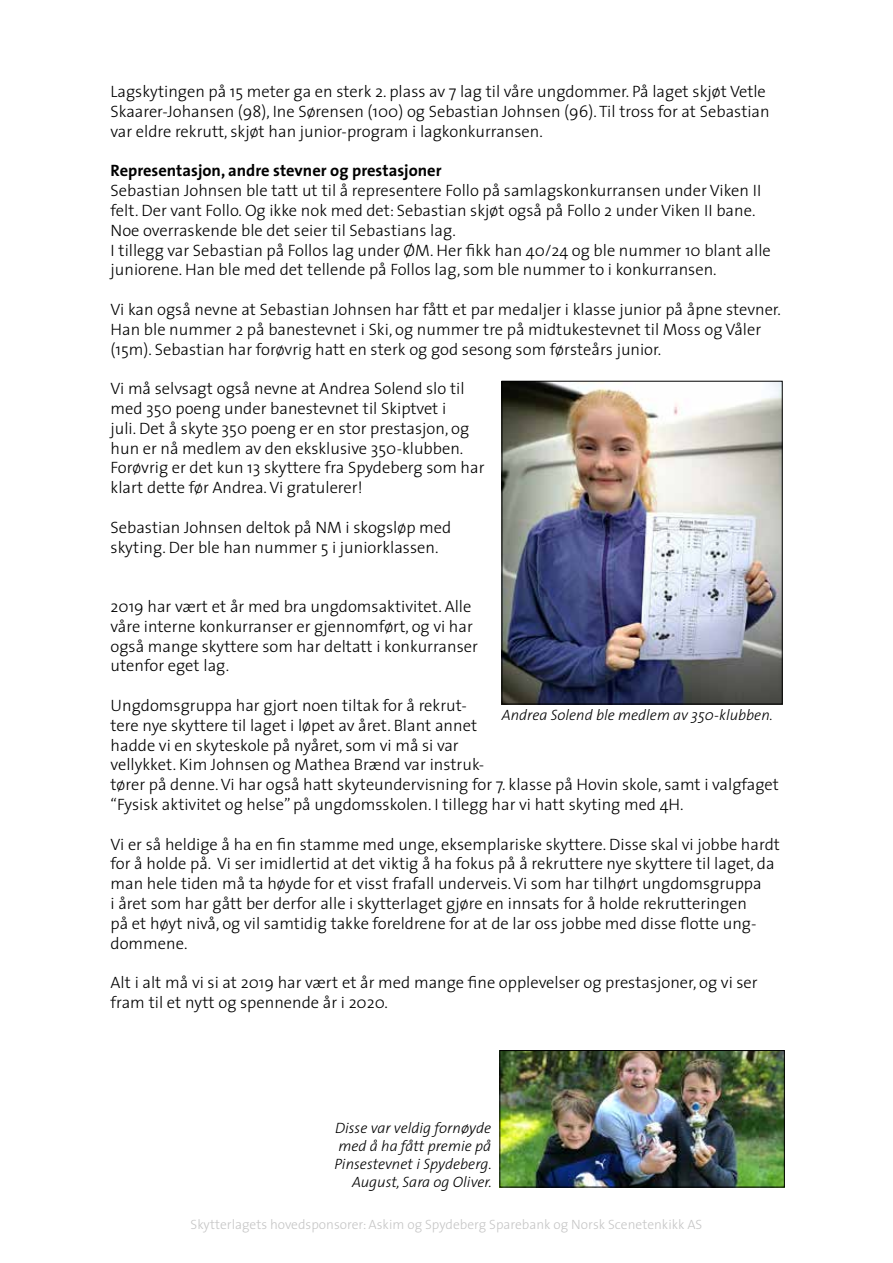
<style>
.page{position:relative;width:893px;height:1263px;background:#fff}
.page>*{position:absolute;margin:0;border:0;box-sizing:border-box;transform-origin:0 0}
.t1{font:300 16.5px/19.8px "The Sans";color:#000}
.t2{font:700 16.5px "The Sans";color:#000}
.t3{font:italic 300 15px/18px "The Sans";color:#000;text-align:right}
.t4{font:300 13.5px "The Sans";color:#c6c6c6}
</style>
<div class="page">
<img style="left:504px;top:383px;width:276px;height:319px">
<div style="left:502px;top:381px;width:280px;height:323px;border:1px solid #000"></div>
<img style="left:502px;top:1052px;width:280px;height:133px">
<div style="left:500px;top:1050px;width:284px;height:137px;border:1px solid #000"></div>
<p class="t1" style="left:111px;top:81px;width:661px">Lagskytingen på 15 meter ga en sterk 2. plass av 7 lag til våre ungdommer. På laget skjøt Vetle<br>Skaarer-Johansen (98), Ine Sørensen (100) og Sebastian Johnsen (96). Til tross for at Sebastian var eldre rekrutt, skjøt han junior-program i lagkonkurransen.</p>
<p class="t2" style="left:111px;top:157px;width:332px">Representasjon, andre stevner og prestasjoner</p>
<p class="t1" style="left:111px;top:180px;width:662px">Sebastian Johnsen ble tatt ut til å representere Follo på samlagskonkurransen under Viken II felt. Der vant Follo. Og ikke nok med det: Sebastian skjøt også på Follo 2 under Viken II bane.<br>Noe overraskende ble det seier til Sebastians lag.<br>I tillegg var Sebastian på Follos lag under ØM. Her fikk han 40/24 og ble nummer 10 blant alle juniorene. Han ble med det tellende på Follos lag, som ble nummer to i konkurransen.</p>
<p class="t1" style="left:111px;top:299px;width:672px">Vi kan også nevne at Sebastian Johnsen har fått et par medaljer i klasse junior på åpne stevner.<br>Han ble nummer 2 på banestevnet i Ski, og nummer tre på midtukestevnet til Moss og Våler (15m). Sebastian har forøvrig hatt en sterk og god sesong som førsteårs junior.</p>
<p class="t1" style="left:111px;top:378px;width:376px">Vi må selvsagt også nevne at Andrea Solend slo til med 350 poeng under banestevnet til Skiptvet i<br>juli. Det å skyte 350 poeng er en stor prestasjon, og hun er nå medlem av den eksklusive 350-klubben.<br>Forøvrig er det kun 13 skyttere fra Spydeberg som har klart dette før Andrea. Vi gratulerer!</p>
<p class="t1" style="left:111px;top:517px;width:342px">Sebastian Johnsen deltok på NM i skogsløp med skyting. Der ble han nummer 5 i juniorklassen.</p>
<p class="t1" style="left:111px;top:596px;width:369px">2019 har vært et år med bra ungdomsaktivitet. Alle våre interne konkurranser er gjennomført, og vi har også mange skyttere som har deltatt i konkurranser utenfor eget lag.</p>
<p class="t1" style="left:111px;top:695px;width:670px">Ungdomsgruppa har gjort noen tiltak for å rekrut-<br>tere nye skyttere til laget i løpet av året. Blant annet<br>hadde vi en skyteskole på nyåret, som vi må si var<br>vellykket. Kim Johnsen og Mathea Brænd var instruk-<br>tører på denne. Vi har også hatt skyteundervisning for 7. klasse på Hovin skole, samt i valgfaget “Fysisk aktivitet og helse” på ungdomsskolen. I tillegg har vi hatt skyting med 4H.</p>
<p class="t1" style="left:111px;top:834px;width:671px">Vi er så heldige å ha en fin stamme med unge, eksemplariske skyttere. Disse skal vi jobbe hardt for å holde på. Vi ser imidlertid at det viktig å ha fokus på å rekruttere nye skyttere til laget, da man hele tiden må ta høyde for et visst frafall underveis. Vi som har tilhørt ungdomsgruppa<br>i året som har gått ber derfor alle i skytterlaget gjøre en innsats for å holde rekrutteringen<br>på et høyt nivå, og vil samtidig takke foreldrene for at de lar oss jobbe med disse flotte ung&shy;dommene.</p>
<p class="t1" style="left:111px;top:972px;width:649px">Alt i alt må vi si at 2019 har vært et år med mange fine opplevelser og prestasjoner, og vi ser fram til et nytt og spennende år i 2020.</p>
<p class="t3" style="left:502px;top:705px;width:273px">Andrea Solend ble medlem av 350-klubben.</p>
<p class="t3" style="left:335px;top:1118px;width:159px">Disse var veldig fornøyde med å ha fått premie på<br>Pinsestevnet i Spydeberg.<br>August, Sara og Oliver.</p>
<p class="t4" style="left:191px;top:1213px;width:513px">Skytterlagets hovedsponsorer: Askim og Spydeberg Sparebank og Norsk Scenetenkikk AS</p>
</div>
